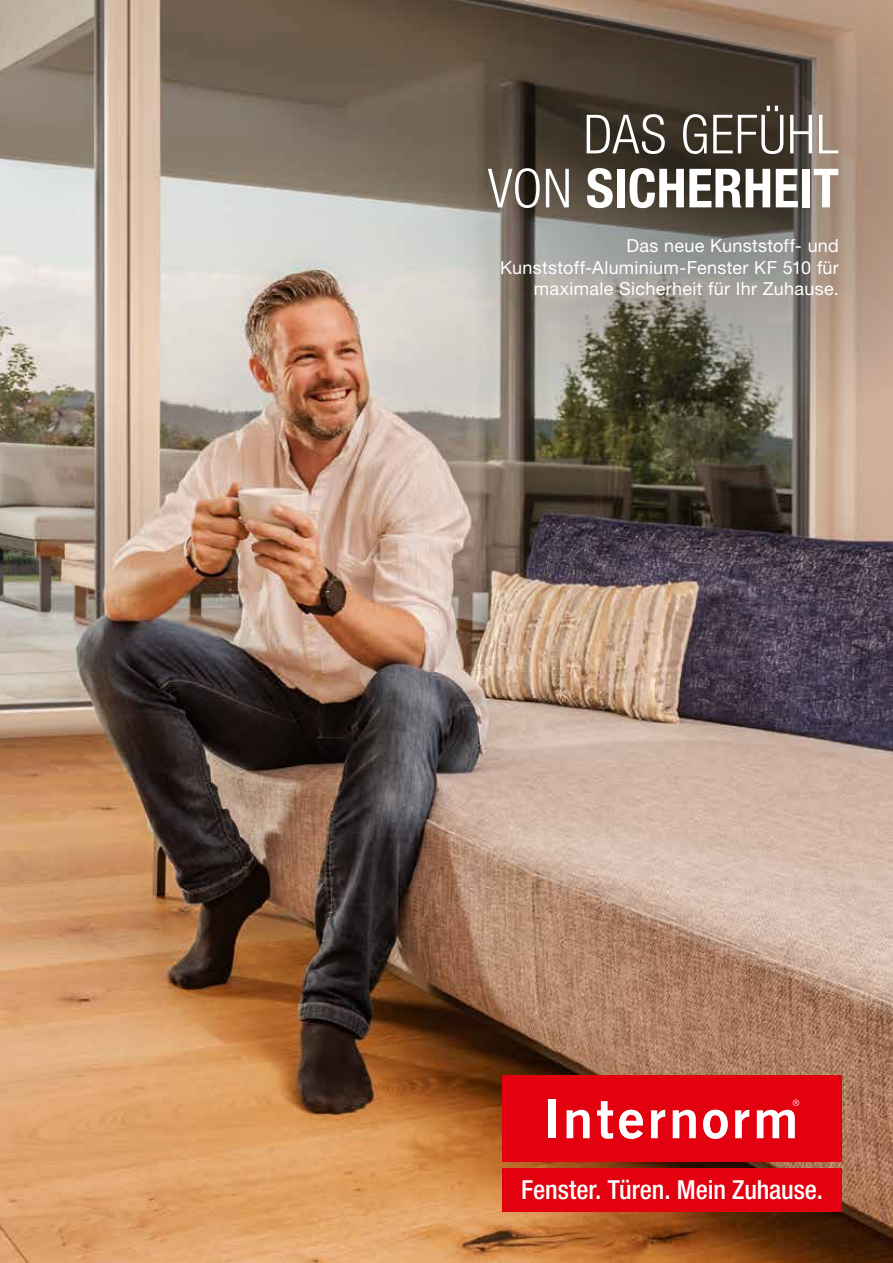
<style>
.page{position:relative;width:893px;height:1263px;background:#fff}
.page>*{position:absolute;margin:0;border:0;box-sizing:border-box;transform-origin:0 0}
.t1{font:300 condensed 54px/54px "Helvetica Neue LT Pro";letter-spacing:.015em;color:#fff;text-align:right}
.t2{font:500 condensed 26.25px "Helvetica Neue LT Pro";letter-spacing:-.005em;color:#fff}
.t3{font:18px/21.6px "Helvetica Neue LT Pro";letter-spacing:.015em;color:#fff;text-align:right}
.s1{font-weight:700}
</style>
<div class="page">
<img style="left:0;top:0;width:893px;height:1263px">
<svg style="left:438px;top:0;width:455px;height:447px"></svg>
<div style="left:502px;top:1075px;width:339px;height:87px;background:#e3000f"></div>
<div style="left:548px;top:1099px;width:8px;height:39px;background:#fff"></div>
<svg style="left:567px;top:1110px;width:23px;height:28px"></svg>
<svg style="left:597px;top:1101px;width:16px;height:38px"></svg>
<svg style="left:619px;top:1110px;width:24px;height:29px"></svg>
<svg style="left:651px;top:1110px;width:14px;height:28px"></svg>
<svg style="left:673px;top:1110px;width:23px;height:28px"></svg>
<svg style="left:703px;top:1110px;width:25px;height:29px"></svg>
<svg style="left:735px;top:1110px;width:14px;height:28px"></svg>
<svg style="left:757px;top:1099px;width:42px;height:39px"></svg>
<div style="left:502px;top:1168px;width:339px;height:44px;background:#e3000f"></div>
<h1 class="t1" style="left:488px;top:107px;width:353px">DAS GEFÜHL<br>VON <span class="s1">SICHERHEIT</span></h1>
<p class="t3" style="left:500px;top:235px;width:340px">Das neue Kunststoff- und<br>Kunststoff-Aluminium-Fenster KF 510 für maximale Sicherheit für Ihr Zuhause.</p>
<h2 class="t2" style="left:521px;top:1174px;width:303px">Fenster. Türen. Mein Zuhause.</h2>
</div>
